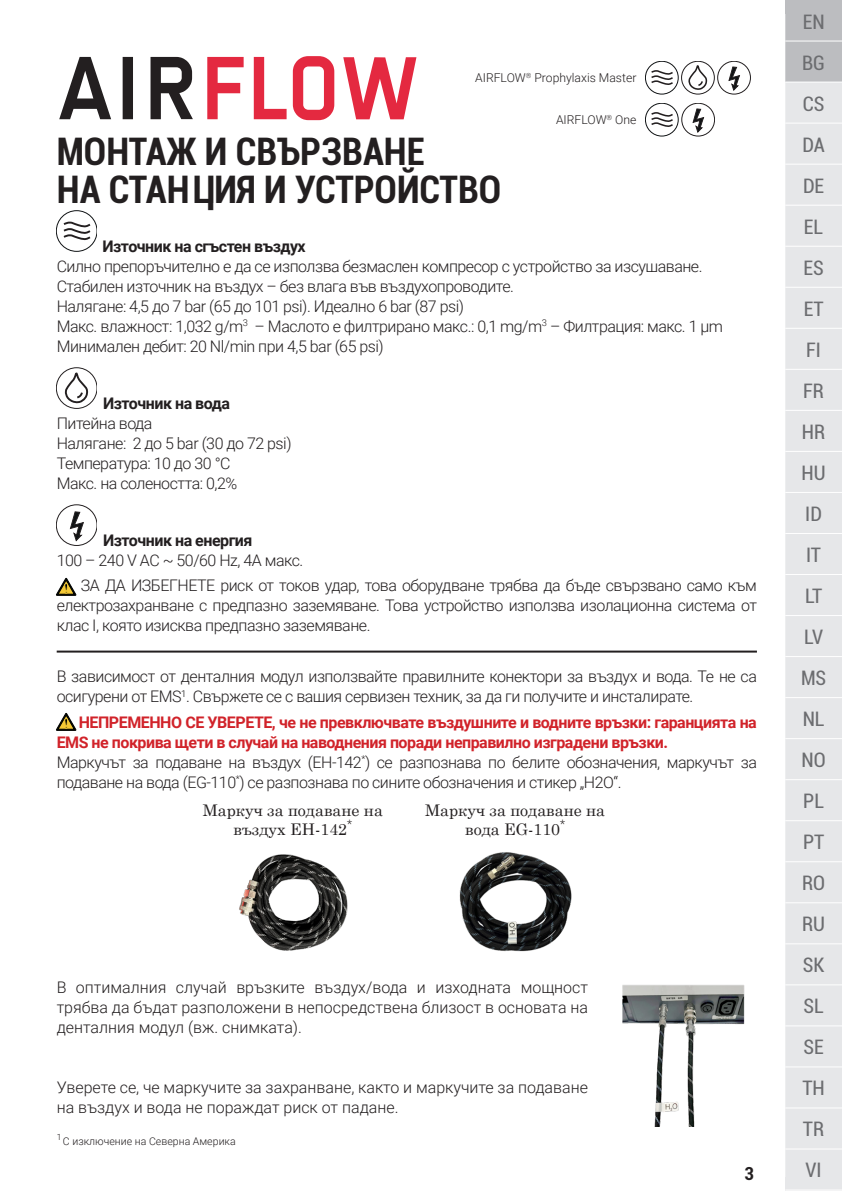
<style>
.page{position:relative;width:842px;height:1191px;background:#fff}
.page>*{position:absolute;margin:0;border:0;box-sizing:border-box;transform-origin:0 0}
._01_TITRE_Main{font:700 condensed 38px/38px "Roboto";color:#231f20}
.t1{font:condensed 20px/41px "Roboto";color:#6c6d70}
.t2{font:700 condensed 18px "Roboto";color:#231f20}
.t3{font:300 16px/20px "Roboto";letter-spacing:-.03em;color:#231f20;text-align:justify}
.t4{font:700 16px/20px "Roboto";letter-spacing:-.03em;color:#d1232a}
.t5{font:300 16px/20px "Roboto";color:#231f20}
.t6{font:16px/19.2px "Century Schoolbook";color:#231f20;text-align:center}
.t7{font:700 16px "Roboto";letter-spacing:-.03em;color:#231f20}
.t8{font:300 12.2px "Roboto";color:#231f20}
.t9{font:300 10.6px "Roboto";color:#231f20}
.t10{font:300 8.6px "Roboto";color:#231f20}
</style>
<div class="page">
<div style="left:785px;top:1177px;width:57px;height:14px;background:#f4f4f5"></div>
<div style="left:785px;top:0;width:57px;height:82px;background:#bcbdc0"></div>
<div style="left:785px;top:83px;width:57px;height:1106px;background:#e6e7e9"></div>
<hr style="left:785px;top:41px;width:57px;height:1px;background:#fff">
<hr style="left:785px;top:123px;width:57px;height:1px;background:#fff">
<hr style="left:785px;top:164px;width:57px;height:1px;background:#fff">
<hr style="left:785px;top:205px;width:57px;height:1px;background:#fff">
<hr style="left:785px;top:246px;width:57px;height:1px;background:#fff">
<hr style="left:785px;top:287px;width:57px;height:1px;background:#fff">
<hr style="left:785px;top:328px;width:57px;height:1px;background:#fff">
<hr style="left:785px;top:369px;width:57px;height:1px;background:#fff">
<hr style="left:785px;top:410px;width:57px;height:1px;background:#fff">
<hr style="left:785px;top:451px;width:57px;height:1px;background:#fff">
<hr style="left:785px;top:492px;width:57px;height:1px;background:#fff">
<hr style="left:785px;top:533px;width:57px;height:1px;background:#fff">
<hr style="left:785px;top:574px;width:57px;height:1px;background:#fff">
<hr style="left:785px;top:615px;width:57px;height:1px;background:#fff">
<hr style="left:785px;top:656px;width:57px;height:1px;background:#fff">
<hr style="left:785px;top:697px;width:57px;height:1px;background:#fff">
<hr style="left:785px;top:738px;width:57px;height:1px;background:#fff">
<hr style="left:785px;top:779px;width:57px;height:1px;background:#fff">
<hr style="left:785px;top:820px;width:57px;height:1px;background:#fff">
<hr style="left:785px;top:861px;width:57px;height:1px;background:#fff">
<hr style="left:785px;top:902px;width:57px;height:1px;background:#fff">
<hr style="left:785px;top:943px;width:57px;height:1px;background:#fff">
<hr style="left:785px;top:984px;width:57px;height:1px;background:#fff">
<hr style="left:785px;top:1025px;width:57px;height:1px;background:#fff">
<hr style="left:785px;top:1066px;width:57px;height:1px;background:#fff">
<hr style="left:785px;top:1107px;width:57px;height:1px;background:#fff">
<hr style="left:785px;top:1148px;width:57px;height:1px;background:#fff">
<hr style="left:785px;top:1189px;width:57px;height:1px;background:#fff">
<svg style="left:59px;top:57px;width:134px;height:62px"></svg>
<svg style="left:207px;top:57px;width:37px;height:62px"></svg>
<svg style="left:293px;top:57px;width:41px;height:63px"></svg>
<svg style="left:343px;top:57px;width:73px;height:62px"></svg>
<svg style="left:254px;top:57px;width:33px;height:62px"></svg>
<hr style="left:57px;top:650px;width:700px;height:2px;background:#231f20">
<div style="left:57px;top:210px;width:40px;height:41px;border:1px solid #101315;border-radius:50%"></div>
<svg style="left:61px;top:221px;width:32px;height:21px"></svg>
<div style="left:57px;top:367px;width:40px;height:41px;border:1px solid #231f20;border-radius:50%"></div>
<svg style="left:63px;top:371px;width:26px;height:33px"></svg>
<div style="left:57px;top:504px;width:40px;height:41px;border:1px solid #231f20;border-radius:50%"></div>
<svg style="left:70px;top:511px;width:14px;height:30px"></svg>
<svg style="left:56px;top:578px;width:20px;height:17px"></svg>
<svg style="left:56px;top:713px;width:20px;height:17px"></svg>
<img style="left:239px;top:854px;width:109px;height:97px">
<img style="left:459px;top:852px;width:113px;height:100px">
<img style="left:623px;top:985px;width:122px;height:141px">
<div style="left:645px;top:61px;width:33px;height:33px;border:1px solid #101315;border-radius:50%"></div>
<svg style="left:651px;top:69px;width:24px;height:17px"></svg>
<div style="left:681px;top:61px;width:33px;height:33px;border:1px solid #231f20;border-radius:50%"></div>
<svg style="left:687px;top:64px;width:21px;height:27px"></svg>
<div style="left:717px;top:61px;width:34px;height:33px;border:1px solid #231f20;border-radius:50%"></div>
<svg style="left:729px;top:67px;width:11px;height:24px"></svg>
<div style="left:645px;top:103px;width:33px;height:33px;border:1px solid #101315;border-radius:50%"></div>
<svg style="left:651px;top:111px;width:24px;height:17px"></svg>
<div style="left:682px;top:103px;width:33px;height:33px;border:1px solid #231f20;border-radius:50%"></div>
<svg style="left:693px;top:109px;width:11px;height:24px"></svg>
<p class="t8" style="left:475px;top:69px;width:163px">AIRFLOW<sup>®</sup> Prophylaxis Master</p>
<p class="t8" style="left:556px;top:111px;width:82px">AIRFLOW<sup>®</sup> One</p>
<p class="_01_TITRE_Main" style="left:57px;top:131px;width:446px">МОНТАЖ И СВЪРЗВАНЕ<br>НА СТАНЦИЯ И УСТРОЙСТВО</p>
<p class="t7" style="left:102px;top:235px;width:205px">Източник на сгъстен въздух</p>
<p class="t3" style="left:57px;top:255px;width:647px">Силно препоръчително е да се използва безмаслен компресор с устройство за изсушаване.</p>
<p class="t3" style="left:57px;top:275px;width:459px">Стабилен източник на въздух – без влага във въздухопроводите.</p>
<p class="t3" style="left:57px;top:295px;width:409px">Налягане: 4,5 до 7 bar (65 до 101 psi). Идеално 6 bar (87 psi)</p>
<p class="t3" style="left:57px;top:315px;width:668px">Макс. влажност: 1,032 g/m<sup>3</sup> – Маслото е филтрирано макс.: 0,1 mg/m<sup>3</sup> – Филтрация: макс. 1 μm</p>
<p class="t3" style="left:57px;top:335px;width:329px">Минимален дебит: 20 Nl/min при 4,5 bar (65 psi)</p>
<p class="t7" style="left:103px;top:392px;width:129px">Източник на вода</p>
<p class="t3" style="left:57px;top:412px;width:97px">Питейна вода</p>
<p class="t3" style="left:57px;top:432px;width:236px">Налягане: 2 до 5 bar (30 до 72 psi)</p>
<p class="t3" style="left:57px;top:452px;width:175px">Температура: 10 до 30 °C</p>
<p class="t3" style="left:57px;top:472px;width:182px">Макс. на солеността: 0,2%</p>
<p class="t7" style="left:103px;top:529px;width:151px">Източник на енергия</p>
<p class="t3" style="left:57px;top:549px;width:248px">100 – 240 V AC ~ 50/60 Hz, 4A макс.</p>
<p class="t3" style="left:57px;top:575px;width:702px;text-indent:24px">ЗА ДА ИЗБЕГНЕТЕ риск от токов удар, това оборудване трябва да бъде свързвано само към електрозахранване с предпазно заземяване. Това устройство използва изолационна система от клас I, която изисква предпазно заземяване.</p>
<p class="t3" style="left:57px;top:665px;width:702px">В зависимост от денталния модул използвайте правилните конектори за въздух и вода. Те не са осигурени от EMS<sup>1</sup>. Свържете се с вашия сервизен техник, за да ги получите и инсталирате.</p>
<p class="t4" style="left:57px;top:711px;width:702px;text-indent:22px">НЕПРЕМЕННО СЕ УВЕРЕТЕ, че не превключвате въздушните и водните връзки: гаранцията на<br>EMS не покрива щети в случай на наводнения поради неправилно изградени връзки.</p>
<p class="t3" style="left:57px;top:751px;width:702px">Маркучът за подаване на въздух (EH-142<sup>*</sup>) се разпознава по белите обозначения, маркучът за подаване на вода (EG-110<sup>*</sup>) се разпознава по сините обозначения и стикер „H2O“.</p>
<p class="t6" style="left:203px;top:798px;width:182px">Маркуч за подаване на въздух EH-142<sup>*</sup></p>
<p class="t6" style="left:425px;top:798px;width:182px">Маркуч за подаване на вода EG-110<sup>*</sup></p>
<p class="t3" style="left:57px;top:977px;width:533px">В оптималния случай връзките въздух/вода и изходната мощност трябва да бъдат разположени в непосредствена близост в основата на денталния модул (вж. снимката).</p>
<p class="t5" style="left:57px;top:1077px;width:533px">Уверете се, че маркучите за захранване, както и маркучите за подаване на въздух и вода не пораждат риск от падане.</p>
<p class="t10" style="left:57px;top:1131px;width:6px">1</p>
<p class="t9" style="left:63px;top:1134px;width:174px">С изключение на Северна Америка</p>
<p class="t2" style="left:745px;top:1161px;width:11px">3</p>
<p class="t1" style="left:801px;top:1px;width:27px">EN<br>BG<br>CS<br>DA<br>DE<br>EL<br>ES<br>ET<br>FI<br>FR<br>HR<br>HU<br>ID<br>IT<br>LT<br>LV<br>MS<br>NL<br>NO<br>PL<br>PT<br>RO<br>RU<br>SK<br>SL<br>SE<br>TH<br>TR<br>VI</p>
</div>
